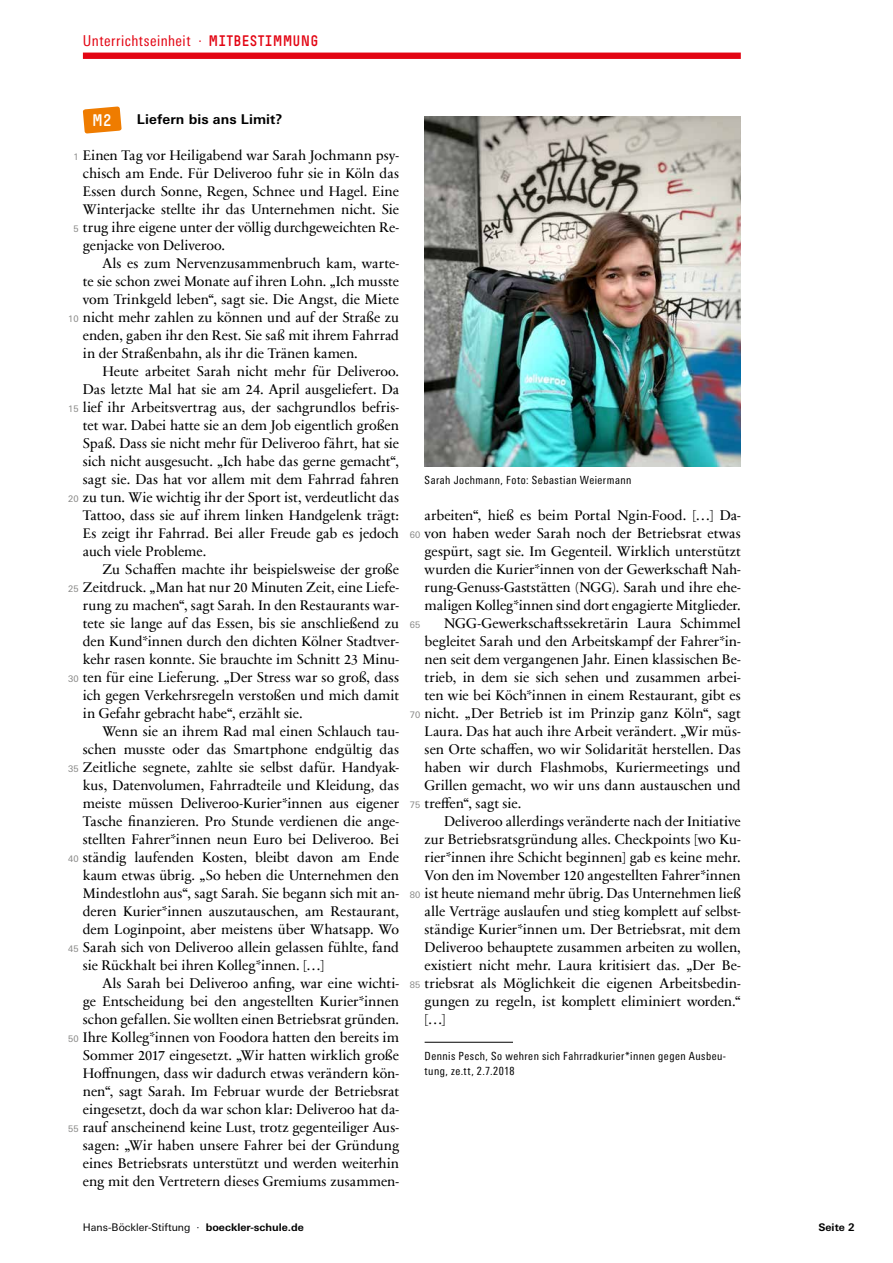
<style>
.page{position:relative;width:893px;height:1263px;background:#fff}
.page>*{position:absolute;margin:0;border:0;box-sizing:border-box;transform-origin:0 0}
.t1{font:16.5px "Simple HBS";color:#fff}
.t2{font:condensed 15px "Univers Next Pro";letter-spacing:.035em;color:#e30513}
.t3{font:14.25px/18px "Sabon Next Com";letter-spacing:-.005em;color:#000;text-align:justify}
.t4{font:700 13.5px "Univers Next Pro";letter-spacing:.01em;color:#000}
.t5{font:condensed 11.25px/15px "Univers Next Pro";letter-spacing:.04em;color:#000}
.t6{font:10.5px "Univers Next Pro";color:#000}
.t7{font:700 10.5px "Univers Next Pro";color:#000}
.t8{font:9px "Univers Next Pro";color:#878786}
.s1{font-family:"Simple HBS";font-stretch:normal}
.s2{font-weight:700}
</style>
<div class="page">
<div style="left:83px;top:53px;width:658px;height:6px;background:#e30513"></div>
<svg style="left:83px;top:106px;width:39px;height:28px"></svg>
<hr style="left:425px;top:1042px;width:88px;height:1px;background:#000">
<img style="left:425px;top:116px;width:316px;height:350px">
<p class="t2" style="left:83px;top:32px;width:237px">Unterrichtseinheit · <span class="s1">MITBESTIMMUNG</span></p>
<p class="t1" style="left:92px;top:111px;width:21px">M2</p>
<p class="t4" style="left:137px;top:111px;width:147px">Liefern bis ans Limit?</p>
<p class="t3" style="left:83px;top:146px;width:318px">Einen Tag vor Heiligabend war Sarah Jochmann psy&shy;chisch am Ende. Für Deliveroo fuhr sie in Köln das Essen durch Sonne, Regen, Schnee und Hagel. Eine Winterjacke stellte ihr das Unternehmen nicht. Sie trug ihre eigene unter der völlig durchgeweichten Re&shy;genjacke von Deliveroo.</p>
<p class="t3" style="left:83px;top:254px;width:318px;text-indent:20px">Als es zum Nervenzusammenbruch kam, warte&shy;te sie schon zwei Monate auf ihren Lohn. „Ich musste vom Trinkgeld leben“, sagt sie. Die Angst, die Miete nicht mehr zahlen zu können und auf der Straße zu enden, gaben ihr den Rest. Sie saß mit ihrem Fahrrad in der Straßenbahn, als ihr die Tränen kamen.</p>
<p class="t3" style="left:83px;top:362px;width:318px;text-indent:19px">Heute arbeitet Sarah nicht mehr für Deliveroo.<br>Das letzte Mal hat sie am 24. April ausgeliefert. Da lief ihr Arbeitsvertrag aus, der sachgrundlos befris&shy;tet war. Dabei hatte sie an dem Job eigentlich großen Spaß. Dass sie nicht mehr für Deliveroo fährt, hat sie sich nicht ausgesucht. „Ich habe das gerne gemacht“, sagt sie. Das hat vor allem mit dem Fahrrad fahren zu tun. Wie wichtig ihr der Sport ist, verdeutlicht das Tattoo, dass sie auf ihrem linken Handgelenk trägt:<br>Es zeigt ihr Fahrrad. Bei aller Freude gab es jedoch auch viele Probleme.</p>
<p class="t3" style="left:83px;top:560px;width:318px;text-indent:19px">Zu Schaffen machte ihr beispielsweise der große Zeitdruck. „Man hat nur 20 Minuten Zeit, eine Liefe&shy;rung zu machen“, sagt Sarah. In den Restaurants war&shy;tete sie lange auf das Essen, bis sie anschließend zu den Kund*innen durch den dichten Kölner Stadtver&shy;kehr rasen konnte. Sie brauchte im Schnitt 23 Minu&shy;ten für eine Lieferung. „Der Stress war so groß, dass ich gegen Verkehrsregeln verstoßen und mich damit in Gefahr gebracht habe“, erzählt sie.</p>
<p class="t3" style="left:83px;top:722px;width:318px;text-indent:19px">Wenn sie an ihrem Rad mal einen Schlauch tau&shy;schen musste oder das Smartphone endgültig das Zeitliche segnete, zahlte sie selbst dafür. Handyak&shy;kus, Datenvolumen, Fahrradteile und Kleidung, das meiste müssen Deliveroo-Kurier*innen aus eigener Tasche finanzieren. Pro Stunde verdienen die ange&shy;stellten Fahrer*innen neun Euro bei Deliveroo. Bei ständig laufenden Kosten, bleibt davon am Ende kaum etwas übrig. „So heben die Unternehmen den Mindestlohn aus“, sagt Sarah. Sie begann sich mit an&shy;deren Kurier*innen auszutauschen, am Restaurant, dem Loginpoint, aber meistens über Whatsapp. Wo Sarah sich von Deliveroo allein gelassen fühlte, fand sie Rückhalt bei ihren Kolleg*innen. […]</p>
<p class="t3" style="left:83px;top:974px;width:318px;text-indent:19px">Als Sarah bei Deliveroo anfing, war eine wichti&shy;ge Entscheidung bei den angestellten Kurier*innen schon gefallen. Sie wollten einen Betriebsrat gründen.<br>Ihre Kolleg*innen von Foodora hatten den bereits im Sommer 2017 eingesetzt. „Wir hatten wirklich große Hoffnungen, dass wir dadurch etwas verändern kön&shy;nen“, sagt Sarah. Im Februar wurde der Betriebsrat eingesetzt, doch da war schon klar: Deliveroo hat da&shy;rauf anscheinend keine Lust, trotz gegenteiliger Aus&shy;sagen: „Wir haben unsere Fahrer bei der Gründung eines Betriebsrats unterstützt und werden weiterhin eng mit den Vertretern dieses Gremiums zusammen-</p>
<p class="t8" style="left:73px;top:152px;width:7px">1</p>
<p class="t8" style="left:73px;top:224px;width:7px">5</p>
<p class="t8" style="left:68px;top:314px;width:12px">10</p>
<p class="t8" style="left:68px;top:404px;width:12px">15</p>
<p class="t8" style="left:68px;top:494px;width:12px">20</p>
<p class="t8" style="left:68px;top:584px;width:12px">25</p>
<p class="t8" style="left:68px;top:674px;width:12px">30</p>
<p class="t8" style="left:68px;top:764px;width:12px">35</p>
<p class="t8" style="left:68px;top:854px;width:12px">40</p>
<p class="t8" style="left:68px;top:944px;width:12px">45</p>
<p class="t8" style="left:68px;top:1034px;width:12px">50</p>
<p class="t8" style="left:68px;top:1124px;width:12px">55</p>
<p class="t5" style="left:425px;top:473px;width:208px">Sarah Jochmann, Foto: Sebastian Weiermann</p>
<p class="t3" style="left:425px;top:506px;width:318px">arbeiten“, hieß es beim Portal Ngin-Food. […] Da-</p>
<p class="t3" style="left:425px;top:524px;width:318px">von haben weder Sarah noch der Betriebsrat etwas</p>
<p class="t3" style="left:425px;top:542px;width:318px">gespürt, sagt sie. Im Gegenteil. Wirklich unterstützt</p>
<p class="t3" style="left:425px;top:560px;width:318px">wurden die Kurier*innen von der Gewerkschaft Nah-</p>
<p class="t3" style="left:425px;top:578px;width:318px">rung-Genuss-Gaststätten (NGG). Sarah und ihre ehe-</p>
<p class="t3" style="left:425px;top:596px;width:318px">maligen Kolleg*innen sind dort engagierte Mitglieder.</p>
<p class="t3" style="left:444px;top:614px;width:298px">NGG-Gewerkschaftssekretärin Laura Schimmel</p>
<p class="t3" style="left:425px;top:632px;width:318px">begleitet Sarah und den Arbeitskampf der Fahrer*in-</p>
<p class="t3" style="left:425px;top:650px;width:318px">nen seit dem vergangenen Jahr. Einen klassischen Be-</p>
<p class="t3" style="left:425px;top:668px;width:318px">trieb, in dem sie sich sehen und zusammen arbei-</p>
<p class="t3" style="left:425px;top:686px;width:318px">ten wie bei Köch*innen in einem Restaurant, gibt es</p>
<p class="t3" style="left:425px;top:704px;width:318px">nicht. „Der Betrieb ist im Prinzip ganz Köln“, sagt</p>
<p class="t3" style="left:425px;top:722px;width:318px">Laura. Das hat auch ihre Arbeit verändert. „Wir müs-</p>
<p class="t3" style="left:425px;top:740px;width:318px">sen Orte schaffen, wo wir Solidarität herstellen. Das</p>
<p class="t3" style="left:425px;top:758px;width:318px">haben wir durch Flashmobs, Kuriermeetings und</p>
<p class="t3" style="left:425px;top:776px;width:318px">Grillen gemacht, wo wir uns dann austauschen und</p>
<p class="t3" style="left:425px;top:794px;width:98px">treffen“, sagt sie.</p>
<p class="t3" style="left:444px;top:812px;width:298px">Deliveroo allerdings veränderte nach der Initiative</p>
<p class="t3" style="left:425px;top:830px;width:318px">zur Betriebsratsgründung alles. Checkpoints [wo Ku-</p>
<p class="t3" style="left:425px;top:848px;width:318px">rier*innen ihre Schicht beginnen] gab es keine mehr.</p>
<p class="t3" style="left:425px;top:866px;width:318px">Von den im November 120 angestellten Fahrer*innen</p>
<p class="t3" style="left:425px;top:884px;width:318px">ist heute niemand mehr übrig. Das Unternehmen ließ</p>
<p class="t3" style="left:425px;top:902px;width:318px">alle Verträge auslaufen und stieg komplett auf selbst-</p>
<p class="t3" style="left:425px;top:920px;width:318px">ständige Kurier*innen um. Der Betriebsrat, mit dem</p>
<p class="t3" style="left:425px;top:938px;width:318px">Deliveroo behauptete zusammen arbeiten zu wollen,</p>
<p class="t3" style="left:425px;top:956px;width:318px">existiert nicht mehr. Laura kritisiert das. „Der Be-</p>
<p class="t3" style="left:425px;top:974px;width:318px">triebsrat als Möglichkeit die eigenen Arbeitsbedin-</p>
<p class="t3" style="left:425px;top:992px;width:318px">gungen zu regeln, ist komplett eliminiert worden.“</p>
<p class="t3" style="left:425px;top:1010px;width:23px">[…]</p>
<p class="t5" style="left:425px;top:1049px;width:303px">Dennis Pesch, So wehren sich Fahrradkurier*innen gegen Ausbeu&shy;tung, ze.tt, 2.7.2018</p>
<p class="t8" style="left:410px;top:530px;width:12px">60</p>
<p class="t8" style="left:410px;top:620px;width:12px">65</p>
<p class="t8" style="left:410px;top:710px;width:12px">70</p>
<p class="t8" style="left:410px;top:800px;width:12px">75</p>
<p class="t8" style="left:410px;top:890px;width:12px">80</p>
<p class="t8" style="left:410px;top:980px;width:12px">85</p>
<p class="t6" style="left:83px;top:1222px;width:222px">Hans-Böckler-Stiftung · <span class="s2">boeckler-schule.de</span></p>
<p class="t7" style="left:818px;top:1221px;width:38px">Seite 2</p>
</div>
